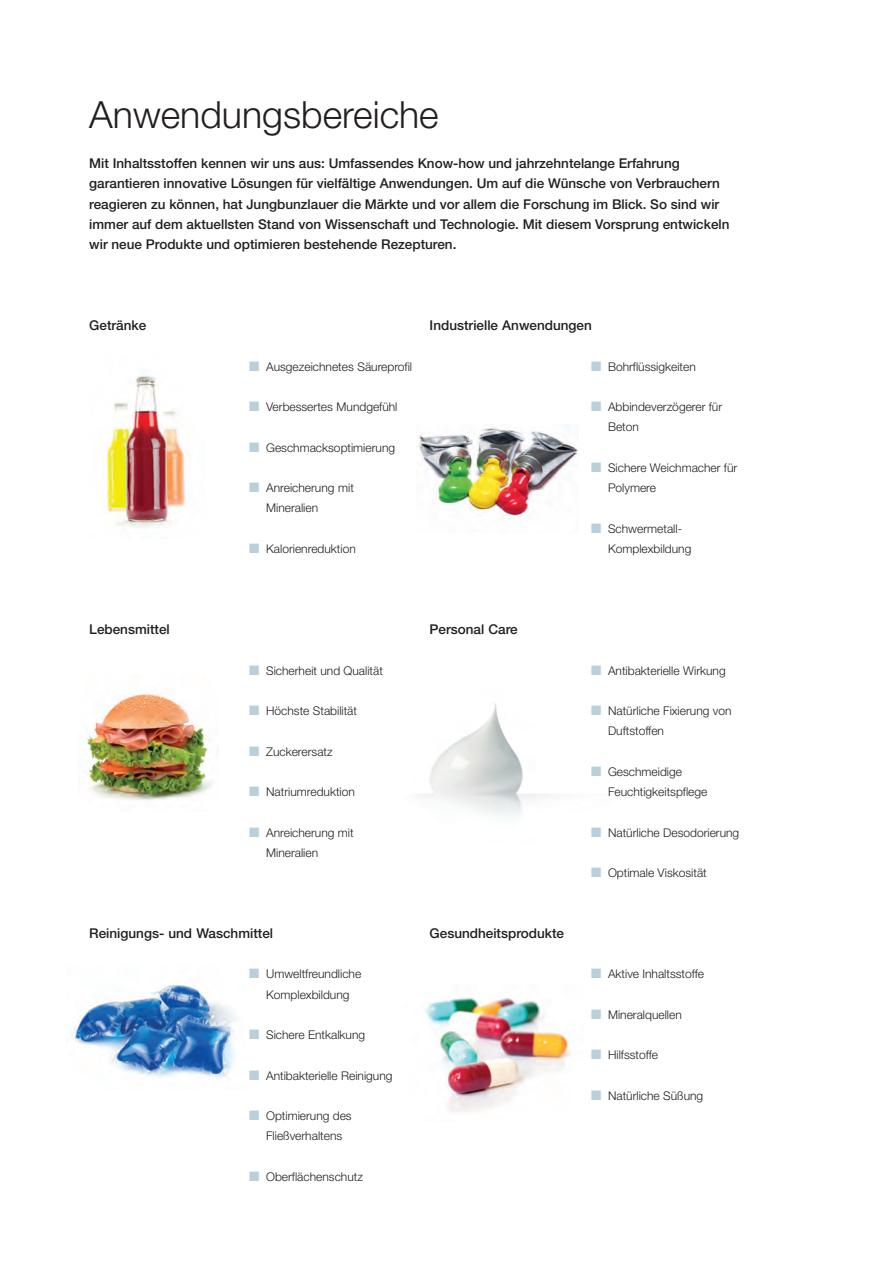
<style>
.page{position:relative;width:893px;height:1263px;background:#fff}
.page>*{position:absolute;margin:0;border:0;box-sizing:border-box;transform-origin:0 0}
.t1{font:300 37.5px "Helvetica Neue";color:#231f20}
.t2{font:500 13.5px/20.2px "Helvetica Neue";color:#231f20}
.t3{font:300 12px/20.2px "Helvetica Neue";color:#231f20}
.s1{color:#b8cfdc}
</style>
<div class="page">
<img style="left:419px;top:703px;width:132px;height:112px">
<img style="left:106px;top:375px;width:82px;height:153px">
<img style="left:83px;top:690px;width:135px;height:111px">
<img style="left:71px;top:983px;width:165px;height:96px">
<img style="left:419px;top:424px;width:160px;height:95px">
<img style="left:425px;top:997px;width:146px;height:115px">
<h1 class="t1" style="left:89px;top:101px;width:351px">Anwendungsbereiche</h1>
<p class="t2" style="left:89px;top:155px;width:642px">Mit Inhaltsstoffen kennen wir uns aus: Umfassendes Know-how und jahrzehntelange Erfahrung garantieren innovative Lösungen für vielfältige Anwendungen. Um auf die Wünsche von Verbrauchern reagieren zu können, hat Jungbunzlauer die Märkte und vor allem die Forschung im Blick. So sind wir immer auf dem aktuellsten Stand von Wissenschaft und Technologie. Mit diesem Vorsprung entwickeln wir neue Produkte und optimieren bestehende Rezepturen.</p>
<p class="t2" style="left:89px;top:317px;width:59px">Getränke</p>
<p class="t2" style="left:430px;top:317px;width:164px">Industrielle Anwendungen</p>
<p class="t3" style="left:249px;top:357px;width:164px"><span class="s1">■</span> Ausgezeichnetes Säureprofil</p>
<p class="t3" style="left:249px;top:398px;width:150px"><span class="s1">■</span> Verbessertes Mundgefühl</p>
<p class="t3" style="left:249px;top:438px;width:147px"><span class="s1">■</span> Geschmacksoptimierung</p>
<p class="t3" style="left:266px;top:479px;width:89px;text-indent:-17px"><span class="s1">■</span> Anreicherung mit<br>Mineralien</p>
<p class="t3" style="left:249px;top:540px;width:108px"><span class="s1">■</span> Kalorienreduktion</p>
<p class="t2" style="left:89px;top:620px;width:82px">Lebensmittel</p>
<p class="t2" style="left:430px;top:620px;width:90px">Personal Care</p>
<p class="t3" style="left:249px;top:661px;width:135px"><span class="s1">■</span> Sicherheit und Qualität</p>
<p class="t3" style="left:249px;top:702px;width:109px"><span class="s1">■</span> Höchste Stabilität</p>
<p class="t3" style="left:249px;top:742px;width:85px"><span class="s1">■</span> Zuckerersatz</p>
<p class="t3" style="left:249px;top:783px;width:107px"><span class="s1">■</span> Natriumreduktion</p>
<p class="t3" style="left:266px;top:823px;width:89px;text-indent:-17px"><span class="s1">■</span> Anreicherung mit<br>Mineralien</p>
<p class="t2" style="left:89px;top:924px;width:185px">Reinigungs- und Waschmittel</p>
<p class="t2" style="left:430px;top:924px;width:136px">Gesundheitsprodukte</p>
<p class="t3" style="left:249px;top:965px;width:114px;text-align:center"><span class="s1">■</span> Umweltfreundliche<br>Komplexbildung</p>
<p class="t3" style="left:249px;top:1026px;width:117px"><span class="s1">■</span> Sichere Entkalkung</p>
<p class="t3" style="left:249px;top:1066px;width:145px"><span class="s1">■</span> Antibakterielle Reinigung</p>
<p class="t3" style="left:266px;top:1107px;width:87px;text-indent:-17px"><span class="s1">■</span> Optimierung des<br>Fließverhaltens</p>
<p class="t3" style="left:249px;top:1167px;width:115px"><span class="s1">■</span> Oberflächenschutz</p>
<p class="t3" style="left:591px;top:357px;width:106px"><span class="s1">■</span> Bohrflüssigkeiten</p>
<p class="t3" style="left:608px;top:398px;width:116px;text-indent:-17px"><span class="s1">■</span> Abbindeverzögerer für<br>Beton</p>
<p class="t3" style="left:608px;top:459px;width:131px;text-indent:-17px"><span class="s1">■</span> Sichere Weichmacher für<br>Polymere</p>
<p class="t3" style="left:608px;top:519px;width:85px;text-indent:-17px"><span class="s1">■</span> Schwermetall-<br>Komplexbildung</p>
<p class="t3" style="left:591px;top:661px;width:136px"><span class="s1">■</span> Antibakterielle Wirkung</p>
<p class="t3" style="left:608px;top:702px;width:125px;text-indent:-17px"><span class="s1">■</span> Natürliche Fixierung von<br>Duftstoffen</p>
<p class="t3" style="left:608px;top:762px;width:101px;text-indent:-17px"><span class="s1">■</span> Geschmeidige<br>Feuchtigkeitspflege</p>
<p class="t3" style="left:591px;top:823px;width:150px"><span class="s1">■</span> Natürliche Desodorierung</p>
<p class="t3" style="left:591px;top:864px;width:117px"><span class="s1">■</span> Optimale Viskosität</p>
<p class="t3" style="left:591px;top:965px;width:115px"><span class="s1">■</span> Aktive Inhaltsstoffe</p>
<p class="t3" style="left:591px;top:1005px;width:92px"><span class="s1">■</span> Mineralquellen</p>
<p class="t3" style="left:591px;top:1046px;width:69px"><span class="s1">■</span> Hilfsstoffe</p>
<p class="t3" style="left:591px;top:1086px;width:114px"><span class="s1">■</span> Natürliche Süßung</p>
</div>
